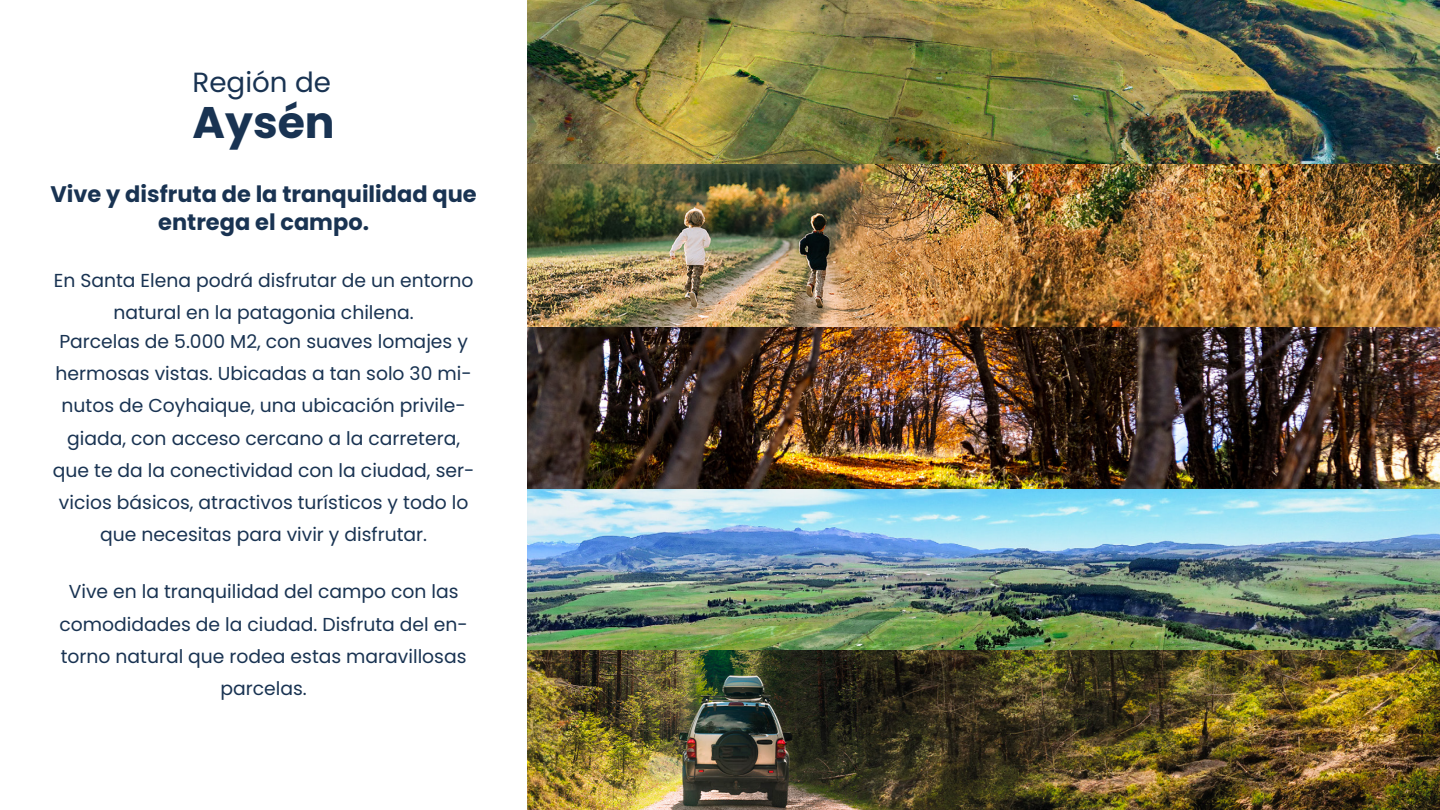
<style>
.page{position:relative;width:1440px;height:810px;background:#fff}
.page>*{position:absolute;margin:0;border:0;box-sizing:border-box;transform-origin:0 0}
.t1{font:700 44.17px "Poppins";color:#193352}
.t2{font:27.75px "Poppins";color:#193352}
.t3{font:700 22.5px/28.5px "Poppins";color:#193352;text-align:center}
.t4{font:18.75px/32.2px "Poppins";color:#193352;text-align:center}
</style>
<div class="page">
<img style="left:528px;top:489px;width:912px;height:162px">
<img style="left:528px;top:0;width:912px;height:489px">
<img style="left:528px;top:651px;width:912px;height:159px">
<h2 class="t2" style="left:193px;top:67px;width:140px">Región de</h2>
<h1 class="t1" style="left:193px;top:97px;width:144px">Aysén</h1>
<p class="t3" style="left:50px;top:180px;width:428px">Vive y disfruta de la tranquilidad que entrega el campo.</p>
<p class="t4" style="left:54px;top:264px;width:421px">En Santa Elena podrá disfrutar de un entorno natural en la patagonia chilena.</p>
<p class="t4" style="left:53px;top:325px;width:423px">Parcelas de 5.000 M2, con suaves lomajes y hermosas vistas. Ubicadas a tan solo 30 mi&shy;nutos de Coyhaique, una ubicación privile&shy;giada, con acceso cercano a la carretera, que te da la conectividad con la ciudad, ser&shy;vicios básicos, atractivos turísticos y todo lo que necesitas para vivir y disfrutar.</p>
<p class="t4" style="left:60px;top:576px;width:410px">Vive en la tranquilidad del campo con las comodidades de la ciudad. Disfruta del en&shy;torno natural que rodea estas maravillosas parcelas.</p>
</div>
